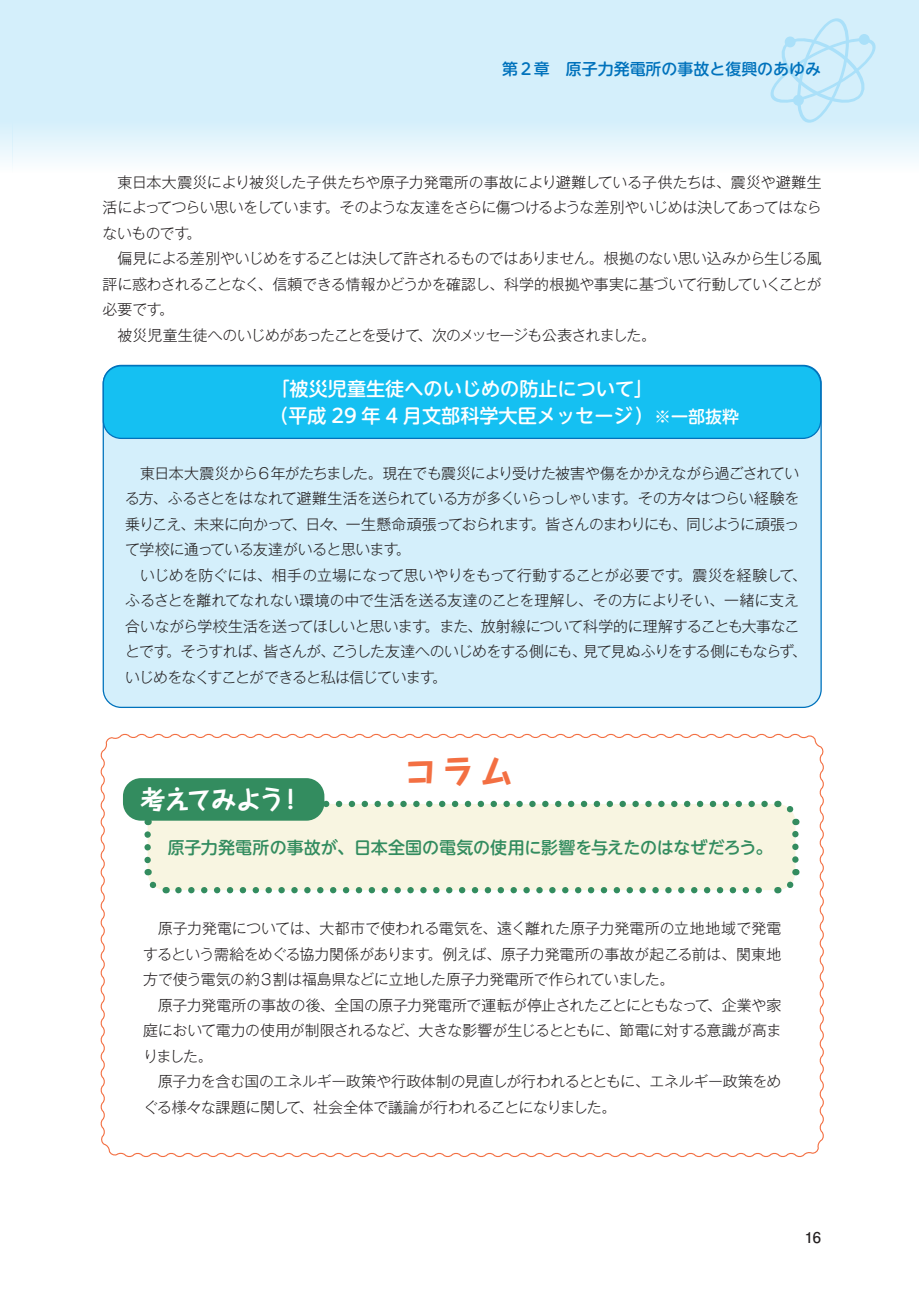
<style>
.page{position:relative;width:919px;height:1289px;background:#fff}
.page>*{position:absolute;margin:0;border:0;box-sizing:border-box;transform-origin:0 0}
.t1{font:800 31.95px "Taka Hand Std";color:#f36f42}
.t2{font:700 25.5px "Taka Hand Std";letter-spacing:-.065em;color:#fff}
.t3{font:500 19.2px/26.5px "UD Shin M Go Pro";color:#fff;text-align:center}
.t4{font:500 16.95px "UD Shin M Go Pro";letter-spacing:-.005em;color:#338c5f}
.t5{font:500 15.9px "UD Shin M Go Pro";color:#0072bc}
.t6{font:300 14.85px/25.5px "Gothic MB101 Pro";letter-spacing:-.03em;color:#231f20;text-align:justify}
.t7{font:700 14.85px "Futo Go B101 Pro";color:#231f20}
.s1{font-size:16.95px}
</style>
<div class="page">
<svg style="left:13px;top:0;width:905px;height:161px;background:#d8f0fb"></svg>
<svg style="left:0;top:0;width:13px;height:167px;background:#d8f0fb"></svg>
<svg style="left:763px;top:17px;width:119px;height:107px;background:#cdecfa"></svg>
<div style="left:792px;top:95px;width:11px;height:11px;background:#aae0f9;border-radius:50%"></div>
<div style="left:858px;top:34px;width:11px;height:11px;background:#aae0f9;border-radius:50%"></div>
<div style="left:784px;top:36px;width:11px;height:11px;background:#aae0f9;border-radius:50%"></div>
<div style="left:103px;top:365px;width:718px;height:342px;background:#d4effb;border-radius:18px"></div>
<div style="left:103px;top:366px;width:717px;height:72px;background:#15c0f2;border-radius:18px"></div>
<div style="left:103px;top:365px;width:718px;height:74px;border:1px solid #0072bc;border-radius:18px"></div>
<svg style="left:100px;top:733px;width:724px;height:424px"></svg>
<div style="left:148px;top:804px;width:647px;height:86px;background:#f8f5e1;border-radius:18px"></div>
<svg style="left:178px;top:887px;width:593px;height:6px"></svg>
<svg style="left:144px;top:834px;width:23px;height:63px"></svg>
<svg style="left:777px;top:869px;width:25px;height:24px"></svg>
<svg style="left:775px;top:797px;width:24px;height:62px"></svg>
<svg style="left:141px;top:800px;width:623px;height:25px"></svg>
<div style="left:123px;top:778px;width:201px;height:42px;background:#338c5f;border-radius:18px"></div>
<p class="t5" style="left:502px;top:56px;width:320px">第２章　原子力発電所の事故と復興のあゆみ</p>
<p class="t6" style="left:103px;top:167px;width:720px;text-indent:15px">東日本大震災により被災した子供たちや原子力発電所の事故により避難している子供たちは、震災や避難生活によってつらい思いをしています。そのような友達をさらに傷つけるような差別やいじめは決してあってはならないものです。</p>
<p class="t6" style="left:117px;top:243px;width:705px">偏見による差別やいじめをすることは決して許されるものではありません。根拠のない思い込みから生じる風</p>
<p class="t6" style="left:103px;top:269px;width:720px">評に惑わされることなく、信頼できる情報かどうかを確認し、科学的根拠や事実に基づいて行動していくことが</p>
<p class="t6" style="left:103px;top:294px;width:73px">必要です。</p>
<p class="t6" style="left:117px;top:320px;width:540px">被災児童生徒へのいじめがあったことを受けて、次のメッセージも公表されました。</p>
<p class="t3" style="left:183px;top:374px;width:557px">「被災児童生徒へのいじめの防止について」<br>　　　　　（平成 29 年 4 月文部科学大臣メッセージ）<span class="s1">※一部抜粋</span></p>
<p class="t6" style="left:125px;top:458px;width:675px;text-indent:15px">東日本大震災から６年がたちました。現在でも震災により受けた被害や傷をかかえながら過ごされている方、ふるさとをはなれて避難生活を送られている方が多くいらっしゃいます。その方々はつらい経験を乗りこえ、未来に向かって、日々、一生懸命頑張っておられます。皆さんのまわりにも、同じように頑張って学校に通っている友達がいると思います。</p>
<p class="t6" style="left:125px;top:560px;width:683px;text-align:left;text-indent:15px">いじめを防ぐには、相手の立場になって思いやりをもって行動することが必要です。震災を経験して、ふるさとを離れてなれない環境の中で生活を送る友達のことを理解し、その方によりそい、一緒に支え合いながら学校生活を送ってほしいと思います。また、放射線について科学的に理解することも大事なことです。そうすれば、皆さんが、こうした友達へのいじめをする側にも、見て見ぬふりをする側にもならず、いじめをなくすことができると私は信じています。</p>
<h2 class="t2" style="left:140px;top:781px;width:164px">考えてみよう！</h2>
<h1 class="t1" style="left:404px;top:748px;width:110px">コラム</h1>
<p class="t4" style="left:168px;top:833px;width:606px">原子力発電所の事故が、日本全国の電気の使用に影響を与えたのはなぜだろう。</p>
<p class="t6" style="left:143px;top:913px;width:639px;text-indent:15px">原子力発電については、大都市で使われる電気を、遠く離れた原子力発電所の立地地域で発電するという需給をめぐる協力関係があります。例えば、原子力発電所の事故が起こる前は、関東地方で使う電気の約３割は福島県などに立地した原子力発電所で作られていました。</p>
<p class="t6" style="left:143px;top:990px;width:639px;text-indent:15px">原子力発電所の事故の後、全国の原子力発電所で運転が停止されたことにともなって、企業や家庭において電力の使用が制限されるなど、大きな影響が生じるとともに、節電に対する意識が高まりました。</p>
<p class="t6" style="left:143px;top:1066px;width:639px;text-indent:15px">原子力を含む国のエネルギー政策や行政体制の見直しが行われるとともに、エネルギー政策をめぐる様々な課題に関して、社会全体で議論が行われることになりました。</p>
<p class="t7" style="left:804px;top:1224px;width:18px">16</p>
</div>
